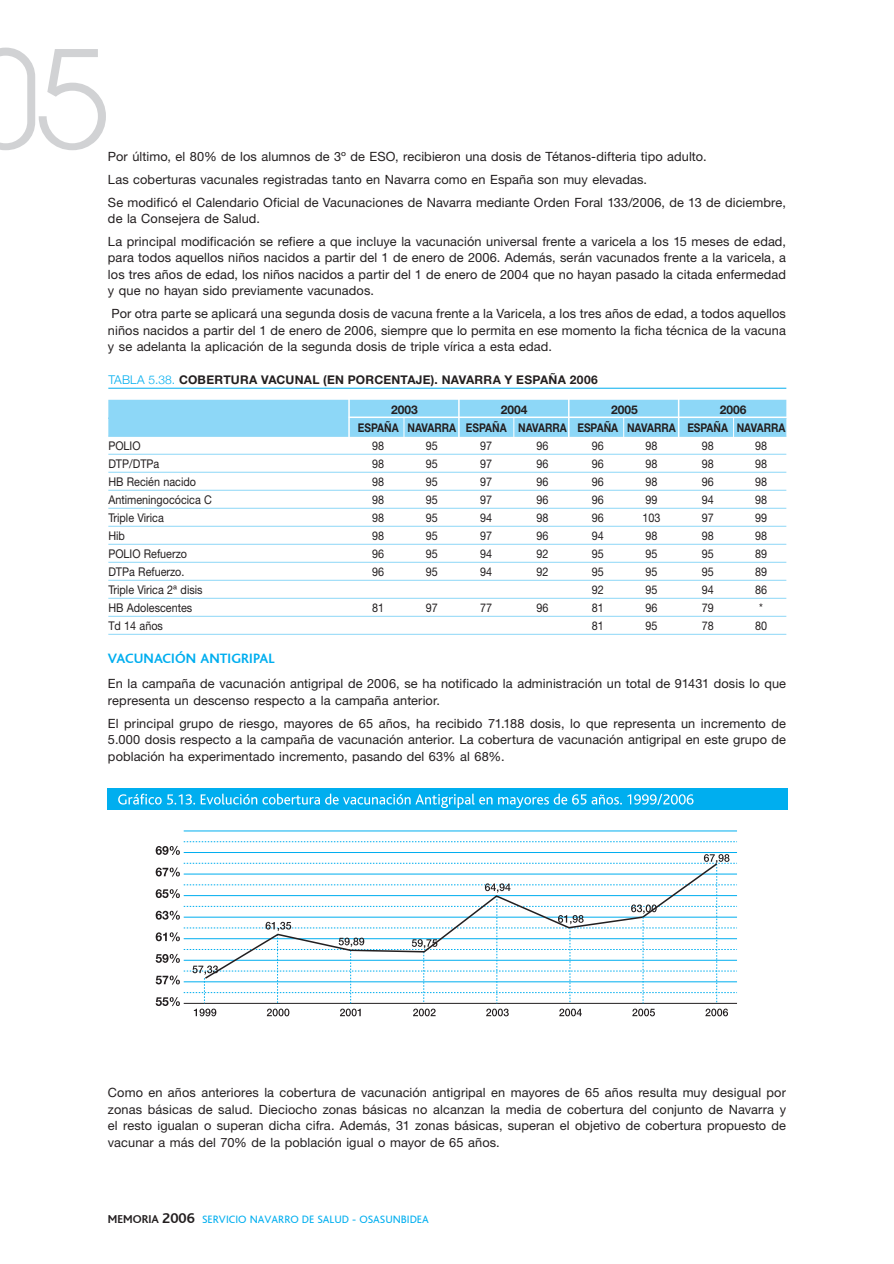
<style>
.page{position:relative;width:894px;height:1264px;background:#fff}
.page>*{position:absolute;margin:0;border:0;box-sizing:border-box;transform-origin:0 0}
.t1{font:120px "Y2 K Neophyte";color:#d1d2d4}
.t2{font:700 14.25px "Bliss";letter-spacing:.005em;color:#00aeef}
.t3{font:12.75px/16.5px "Helvetica Neue";letter-spacing:.01em;color:#231f20;text-align:justify}
.t4{font:12px "Helvetica Neue";color:#231f20;scale:.9 1}
.t5{font:700 12px/18px "Helvetica Neue";color:#231f20}
.t6{font:700 12px "Helvetica Neue";letter-spacing:.02em;color:#231f20}
.t7{font:11.25px "Bliss";color:#00aeef}
.s1{font-weight:300;color:#00aeef}
.s2{font-weight:700;font-size:12px;color:#231f20}
.s3{font-weight:700;font-size:15px;color:#231f20}
</style>
<div class="page">
<hr style="left:108px;top:388px;width:678px;height:1px;background:#00aeef">
<div style="left:108px;top:400px;width:678px;height:18px;background:#8dd7f7"></div>
<div style="left:108px;top:418px;width:678px;height:18px;background:#8dd7f7"></div>
<hr style="left:108px;top:436px;width:678px;height:1px;background:#8dd7f7">
<hr style="left:108px;top:454px;width:678px;height:1px;background:#8dd7f7">
<hr style="left:108px;top:472px;width:678px;height:1px;background:#8dd7f7">
<hr style="left:108px;top:490px;width:678px;height:1px;background:#8dd7f7">
<hr style="left:108px;top:508px;width:678px;height:1px;background:#8dd7f7">
<hr style="left:108px;top:526px;width:678px;height:1px;background:#8dd7f7">
<hr style="left:108px;top:544px;width:678px;height:1px;background:#8dd7f7">
<hr style="left:108px;top:562px;width:678px;height:1px;background:#8dd7f7">
<hr style="left:108px;top:580px;width:678px;height:1px;background:#8dd7f7">
<hr style="left:108px;top:598px;width:678px;height:1px;background:#8dd7f7">
<hr style="left:108px;top:616px;width:678px;height:1px;background:#8dd7f7">
<hr style="left:108px;top:634px;width:678px;height:1px;background:#8dd7f7">
<hr style="left:348px;top:399px;width:1px;height:38px;background:#fff">
<hr style="left:458px;top:399px;width:1px;height:38px;background:#fff">
<hr style="left:567px;top:399px;width:2px;height:38px;background:#fff">
<hr style="left:677px;top:399px;width:2px;height:38px;background:#fff">
<hr style="left:348px;top:416px;width:439px;height:2px;background:#fff">
<svg style="left:403px;top:418px;width:1px;height:19px"></svg>
<svg style="left:513px;top:418px;width:1px;height:19px"></svg>
<svg style="left:623px;top:418px;width:1px;height:19px"></svg>
<svg style="left:733px;top:418px;width:1px;height:19px"></svg>
<div style="left:107px;top:788px;width:680px;height:21px;background:#00aeef"></div>
<hr style="left:184px;top:830px;width:552px;height:1px;background:#00aeef">
<svg style="left:118px;top:793px;width:374px;height:15px"></svg>
<svg style="left:498px;top:793px;width:123px;height:15px"></svg>
<svg style="left:627px;top:794px;width:66px;height:11px"></svg>
<svg style="left:155px;top:841px;width:581px;height:175px"></svg>
<h1 class="t1" style="left:-28px;top:18px;width:138px">05</h1>
<p class="t3" style="left:108px;top:146px;width:679px;line-height:23px;text-align:left">Por último, el 80% de los alumnos de 3º de ESO, recibieron una dosis de Tétanos-difteria tipo adulto.<br>Las coberturas vacunales registradas tanto en Navarra como en España son muy elevadas.<br>Se modificó el Calendario Oficial de Vacunaciones de Navarra mediante Orden Foral 133/2006, de 13 de diciembre,</p>
<p class="t3" style="left:108px;top:208px;width:679px;line-height:23px">de la Consejera de Salud.<br>La principal modificación se refiere a que incluye la vacunación universal frente a varicela a los 15 meses de edad,</p>
<p class="t3" style="left:108px;top:251px;width:679px">para todos aquellos niños nacidos a partir del 1 de enero de 2006. Además, serán vacunados frente a la varicela, a los tres años de edad, los niños nacidos a partir del 1 de enero de 2004 que no hayan pasado la citada enfermedad y que no hayan sido previamente vacunados.</p>
<p class="t3" style="left:108px;top:307px;width:679px">Por otra parte se aplicará una segunda dosis de vacuna frente a la Varicela, a los tres años de edad, a todos aquellos niños nacidos a partir del 1 de enero de 2006, siempre que lo permita en ese momento la ficha técnica de la vacuna y se adelanta la aplicación de la segunda dosis de triple vírica a esta edad.</p>
<p class="t6" style="left:108px;top:375px;width:491px"><span class="s1">TABLA 5.38.</span> COBERTURA VACUNAL (EN PORCENTAJE). NAVARRA Y ESPAÑA 2006</p>
<p class="t5" style="left:391px;top:401px;width:28px">2003</p>
<p class="t5" style="left:500px;top:401px;width:28px">2004</p>
<p class="t5" style="left:611px;top:401px;width:28px">2005</p>
<p class="t5" style="left:358px;top:401px;width:429px;text-indent:362px">2006<br>ESPAÑA NAVARRA ESPAÑA NAVARRA ESPAÑA NAVARRA ESPAÑA NAVARRA</p>
<p class="t4" style="left:108px;top:441px;width:37px">POLIO</p>
<p class="t4" style="left:372px;top:441px;width:15px">98</p>
<p class="t4" style="left:425px;top:441px;width:15px">95</p>
<p class="t4" style="left:480px;top:441px;width:15px">97</p>
<p class="t4" style="left:536px;top:441px;width:15px">96</p>
<p class="t4" style="left:591px;top:441px;width:15px">96</p>
<p class="t4" style="left:645px;top:441px;width:15px">98</p>
<p class="t4" style="left:701px;top:441px;width:15px">98</p>
<p class="t4" style="left:754px;top:441px;width:15px">98</p>
<p class="t4" style="left:108px;top:459px;width:58px">DTP/DTPa</p>
<p class="t4" style="left:372px;top:459px;width:15px">98</p>
<p class="t4" style="left:425px;top:459px;width:15px">95</p>
<p class="t4" style="left:480px;top:459px;width:15px">97</p>
<p class="t4" style="left:536px;top:459px;width:15px">96</p>
<p class="t4" style="left:591px;top:459px;width:15px">96</p>
<p class="t4" style="left:645px;top:459px;width:15px">98</p>
<p class="t4" style="left:701px;top:459px;width:15px">98</p>
<p class="t4" style="left:754px;top:459px;width:15px">98</p>
<p class="t4" style="left:108px;top:477px;width:99px">HB Recién nacido</p>
<p class="t4" style="left:372px;top:477px;width:15px">98</p>
<p class="t4" style="left:425px;top:477px;width:15px">95</p>
<p class="t4" style="left:480px;top:477px;width:15px">97</p>
<p class="t4" style="left:536px;top:477px;width:15px">96</p>
<p class="t4" style="left:591px;top:477px;width:15px">96</p>
<p class="t4" style="left:645px;top:477px;width:15px">98</p>
<p class="t4" style="left:701px;top:477px;width:15px">96</p>
<p class="t4" style="left:754px;top:477px;width:15px">98</p>
<p class="t4" style="left:108px;top:495px;width:117px">Antimeningocócica C</p>
<p class="t4" style="left:372px;top:495px;width:15px">98</p>
<p class="t4" style="left:425px;top:495px;width:15px">95</p>
<p class="t4" style="left:480px;top:495px;width:15px">97</p>
<p class="t4" style="left:536px;top:495px;width:15px">96</p>
<p class="t4" style="left:591px;top:495px;width:15px">96</p>
<p class="t4" style="left:645px;top:495px;width:15px">99</p>
<p class="t4" style="left:701px;top:495px;width:15px">94</p>
<p class="t4" style="left:754px;top:495px;width:15px">98</p>
<p class="t4" style="left:108px;top:513px;width:63px">Triple Virica</p>
<p class="t4" style="left:372px;top:513px;width:15px">98</p>
<p class="t4" style="left:425px;top:513px;width:15px">95</p>
<p class="t4" style="left:480px;top:513px;width:15px">94</p>
<p class="t4" style="left:536px;top:513px;width:15px">98</p>
<p class="t4" style="left:591px;top:513px;width:15px">96</p>
<p class="t4" style="left:642px;top:513px;width:22px">103</p>
<p class="t4" style="left:701px;top:513px;width:15px">97</p>
<p class="t4" style="left:754px;top:513px;width:15px">99</p>
<p class="t4" style="left:108px;top:531px;width:20px">Hib</p>
<p class="t4" style="left:372px;top:531px;width:15px">98</p>
<p class="t4" style="left:425px;top:531px;width:15px">95</p>
<p class="t4" style="left:480px;top:531px;width:15px">97</p>
<p class="t4" style="left:536px;top:531px;width:15px">96</p>
<p class="t4" style="left:591px;top:531px;width:15px">94</p>
<p class="t4" style="left:645px;top:531px;width:15px">98</p>
<p class="t4" style="left:701px;top:531px;width:15px">98</p>
<p class="t4" style="left:754px;top:531px;width:15px">98</p>
<p class="t4" style="left:108px;top:549px;width:89px">POLIO Refuerzo</p>
<p class="t4" style="left:372px;top:549px;width:15px">96</p>
<p class="t4" style="left:425px;top:549px;width:15px">95</p>
<p class="t4" style="left:480px;top:549px;width:15px">94</p>
<p class="t4" style="left:536px;top:549px;width:15px">92</p>
<p class="t4" style="left:591px;top:549px;width:15px">95</p>
<p class="t4" style="left:645px;top:549px;width:15px">95</p>
<p class="t4" style="left:701px;top:549px;width:15px">95</p>
<p class="t4" style="left:754px;top:549px;width:15px">89</p>
<p class="t4" style="left:108px;top:567px;width:86px">DTPa Refuerzo.</p>
<p class="t4" style="left:372px;top:567px;width:15px">96</p>
<p class="t4" style="left:425px;top:567px;width:15px">95</p>
<p class="t4" style="left:480px;top:567px;width:15px">94</p>
<p class="t4" style="left:536px;top:567px;width:15px">92</p>
<p class="t4" style="left:591px;top:567px;width:15px">95</p>
<p class="t4" style="left:645px;top:567px;width:15px">95</p>
<p class="t4" style="left:701px;top:567px;width:15px">95</p>
<p class="t4" style="left:754px;top:567px;width:15px">89</p>
<p class="t4" style="left:108px;top:585px;width:106px">Triple Virica 2ª disis</p>
<p class="t4" style="left:591px;top:585px;width:15px">92</p>
<p class="t4" style="left:645px;top:585px;width:15px">95</p>
<p class="t4" style="left:701px;top:585px;width:15px">94</p>
<p class="t4" style="left:754px;top:585px;width:15px">86</p>
<p class="t4" style="left:108px;top:603px;width:95px">HB Adolescentes</p>
<p class="t4" style="left:372px;top:603px;width:15px">81</p>
<p class="t4" style="left:425px;top:603px;width:15px">97</p>
<p class="t4" style="left:480px;top:603px;width:15px">77</p>
<p class="t4" style="left:536px;top:603px;width:15px">96</p>
<p class="t4" style="left:591px;top:603px;width:15px">81</p>
<p class="t4" style="left:645px;top:603px;width:15px">96</p>
<p class="t4" style="left:701px;top:603px;width:15px">79</p>
<p class="t4" style="left:758px;top:603px;width:6px">*</p>
<p class="t4" style="left:108px;top:621px;width:62px">Td 14 años</p>
<p class="t4" style="left:591px;top:621px;width:15px">81</p>
<p class="t4" style="left:645px;top:621px;width:15px">95</p>
<p class="t4" style="left:701px;top:621px;width:15px">78</p>
<p class="t4" style="left:754px;top:621px;width:15px">80</p>
<p class="t2" style="left:108px;top:651px;width:168px">VACUNACIÓN ANTIGRIPAL</p>
<p class="t3" style="left:108px;top:677px;width:679px">En la campaña de vacunación antigripal de 2006, se ha notificado la administración un total de 91431 dosis lo que representa un descenso respecto a la campaña anterior.</p>
<p class="t3" style="left:108px;top:716px;width:679px">El principal grupo de riesgo, mayores de 65 años, ha recibido 71.188 dosis, lo que representa un incremento de 5.000 dosis respecto a la campaña de vacunación anterior. La cobertura de vacunación antigripal en este grupo de población ha experimentado incremento, pasando del 63% al 68%.</p>
<p class="t3" style="left:108px;top:1085px;width:679px">Como en años anteriores la cobertura de vacunación antigripal en mayores de 65 años resulta muy desigual por zonas básicas de salud. Dieciocho zonas básicas no alcanzan la media de cobertura del conjunto de Navarra y el resto igualan o superan dicha cifra. Además, 31 zonas básicas, superan el objetivo de cobertura propuesto de vacunar a más del 70% de la población igual o mayor de 65 años.</p>
<p class="t7" style="left:108px;top:1213px;width:322px"><span class="s2">MEMORIA</span> <span class="s3">2006</span> SERVICIO NAVARRO DE SALUD - OSASUNBIDEA</p>
</div>
